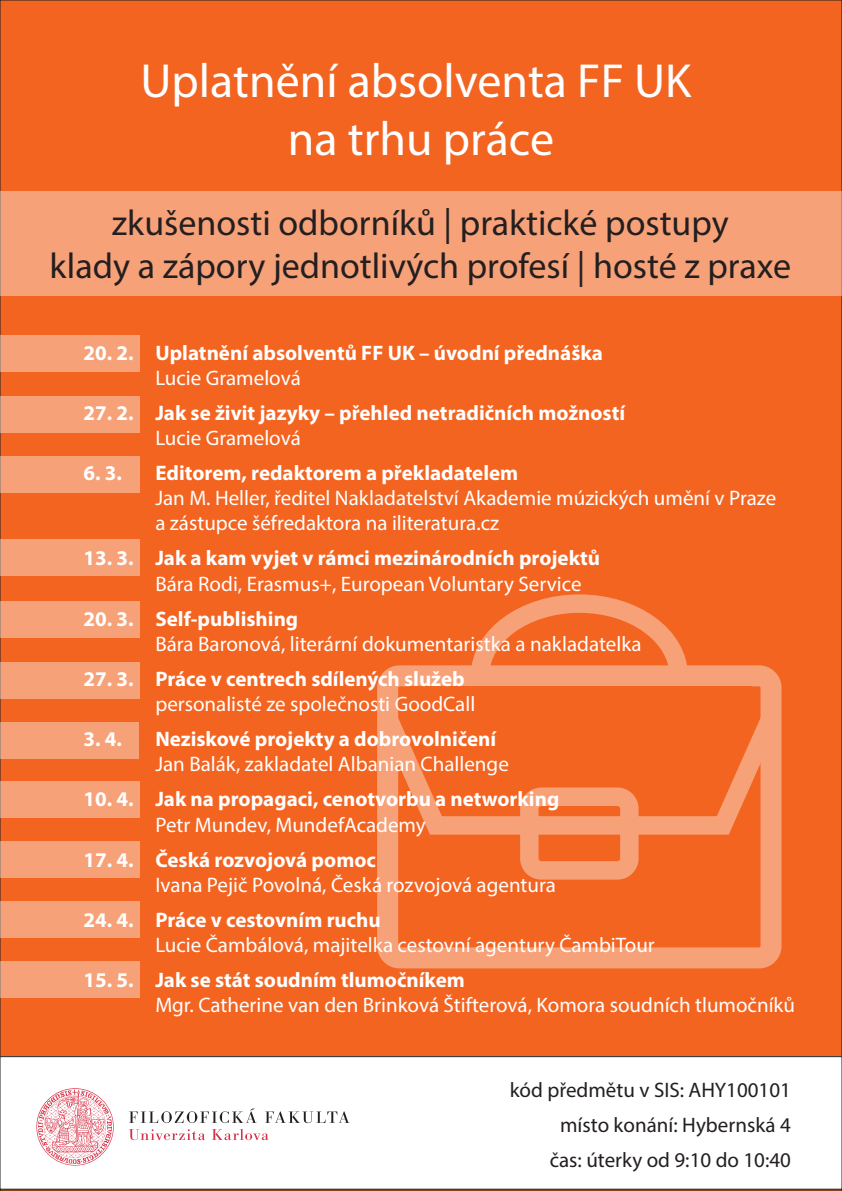
<style>
.page{position:relative;width:842px;height:1191px;background:#f36421}
.page>*{position:absolute;margin:0;border:0;box-sizing:border-box;transform-origin:0 0}
.t1{font:48px/57.6px "Myriad Pro";color:#fff;text-align:center}
.t2{font:36px/43.2px "Myriad Pro";color:#231f20;text-align:center}
.t3{font:21px/25.2px "Myriad Pro";color:#fff}
.t4{font:700 21px "Myriad Pro";color:#fff}
.t5{font:21px/35px "Myriad Pro";color:#231f20;text-align:right}
</style>
<div class="page">
<div style="left:0;top:1056px;width:842px;height:133px;background:#fff"></div>
<div style="left:0;top:1056px;width:842px;height:133px;border:1px solid #231f20"></div>
<div style="left:0;top:191px;width:841px;height:105px;background:#f7a178"></div>
<div style="left:0;top:335px;width:139px;height:37px;background:#f7a178"></div>
<div style="left:0;top:396px;width:139px;height:37px;background:#f7a178"></div>
<div style="left:0;top:456px;width:139px;height:37px;background:#f7a178"></div>
<div style="left:0;top:539px;width:139px;height:36px;background:#f7a178"></div>
<div style="left:0;top:601px;width:139px;height:37px;background:#f7a178"></div>
<div style="left:0;top:662px;width:139px;height:37px;background:#f7a178"></div>
<div style="left:0;top:722px;width:138px;height:36px;background:#f7a178"></div>
<div style="left:0;top:781px;width:139px;height:37px;background:#f7a178"></div>
<div style="left:0;top:841px;width:139px;height:36px;background:#f7a178"></div>
<div style="left:0;top:901px;width:139px;height:37px;background:#f7a178"></div>
<div style="left:0;top:961px;width:139px;height:36px;background:#f7a178"></div>
<div style="left:377px;top:665px;width:404px;height:303px;border:21px solid #fff;border-radius:12px"></div>
<svg style="left:377px;top:692px;width:404px;height:152px"></svg>
<div style="left:520px;top:787px;width:118px;height:92px;border:18px solid #fff;border-radius:12px"></div>
<svg style="left:462px;top:594px;width:235px;height:131px"></svg>
<div style="left:406px;top:686px;width:346px;height:31px;background:#f36421"></div>
<svg style="left:129px;top:1108px;width:128px;height:15px"></svg>
<svg style="left:265px;top:1111px;width:85px;height:12px"></svg>
<svg style="left:129px;top:1129px;width:76px;height:11px"></svg>
<svg style="left:212px;top:1129px;width:56px;height:11px"></svg>
<svg style="left:36px;top:1088px;width:78px;height:77px"></svg>
<h1 class="t1" style="left:141px;top:51px;width:552px">Uplatnění absolventa FF UK na trhu práce</h1>
<h2 class="t2" style="left:49px;top:200px;width:743px">zkušenosti odborníků | praktické postupy<br>klady a zápory jednotlivých profesí | hosté z praxe</h2>
<p class="t4" style="left:83px;top:339px;width:521px">20. 2. Uplatnění absolventů FF UK – úvodní přednáška</p>
<p class="t3" style="left:155px;top:365px;width:147px">Lucie Gramelová</p>
<p class="t4" style="left:83px;top:399px;width:543px">27. 2. Jak se živit jazyky – přehled netradičních možností</p>
<p class="t3" style="left:155px;top:425px;width:147px">Lucie Gramelová</p>
<p class="t4" style="left:83px;top:459px;width:40px">6. 3.</p>
<p class="t4" style="left:155px;top:459px;width:364px">Editorem, redaktorem a překladatelem</p>
<p class="t3" style="left:155px;top:485px;width:622px">Jan M. Heller, ředitel Nakladatelství Akademie múzických umění v Praze a zástupce šéfredaktora na iliteratura.cz</p>
<p class="t4" style="left:83px;top:544px;width:518px">13. 3. Jak a kam vyjet v rámci mezinárodních projektů</p>
<p class="t3" style="left:155px;top:570px;width:428px">Bára Rodi, Erasmus+, European Voluntary Service</p>
<p class="t4" style="left:83px;top:605px;width:216px">20. 3. Self-publishing</p>
<p class="t3" style="left:155px;top:631px;width:488px">Bára Baronová, literární dokumentaristka a nakladatelka</p>
<p class="t4" style="left:83px;top:665px;width:383px">27. 3. Práce v centrech sdílených služeb</p>
<p class="t3" style="left:155px;top:691px;width:321px">personalisté ze společnosti GoodCall</p>
<p class="t4" style="left:83px;top:725px;width:40px">3. 4.</p>
<p class="t4" style="left:155px;top:725px;width:342px">Neziskové projekty a dobrovolničení</p>
<p class="t3" style="left:155px;top:751px;width:355px">Jan Balák, zakladatel Albanian Challenge</p>
<p class="t4" style="left:83px;top:785px;width:477px">10. 4. Jak na propagaci, cenotvorbu a networking</p>
<p class="t3" style="left:155px;top:811px;width:272px">Petr Mundev, MundefAcademy</p>
<p class="t4" style="left:83px;top:846px;width:294px">17. 4. Česká rozvojová pomoc</p>
<p class="t3" style="left:155px;top:872px;width:402px">Ivana Pejič Povolná, Česká rozvojová agentura</p>
<p class="t4" style="left:83px;top:906px;width:299px">24. 4. Práce v cestovním ruchu</p>
<p class="t3" style="left:155px;top:932px;width:501px">Lucie Čambálová, majitelka cestovní agentury ČambiTour</p>
<p class="t4" style="left:83px;top:966px;width:383px">15. 5. Jak se stát soudním tlumočníkem</p>
<p class="t3" style="left:155px;top:992px;width:641px">Mgr. Catherine van den Brinková Štifterová, Komora soudních tlumočníků</p>
<p class="t5" style="left:510px;top:1072px;width:283px">kód předmětu v SIS: AHY100101 místo konání: Hybernská 4<br>čas: úterky od 9:10 do 10:40</p>
</div>
